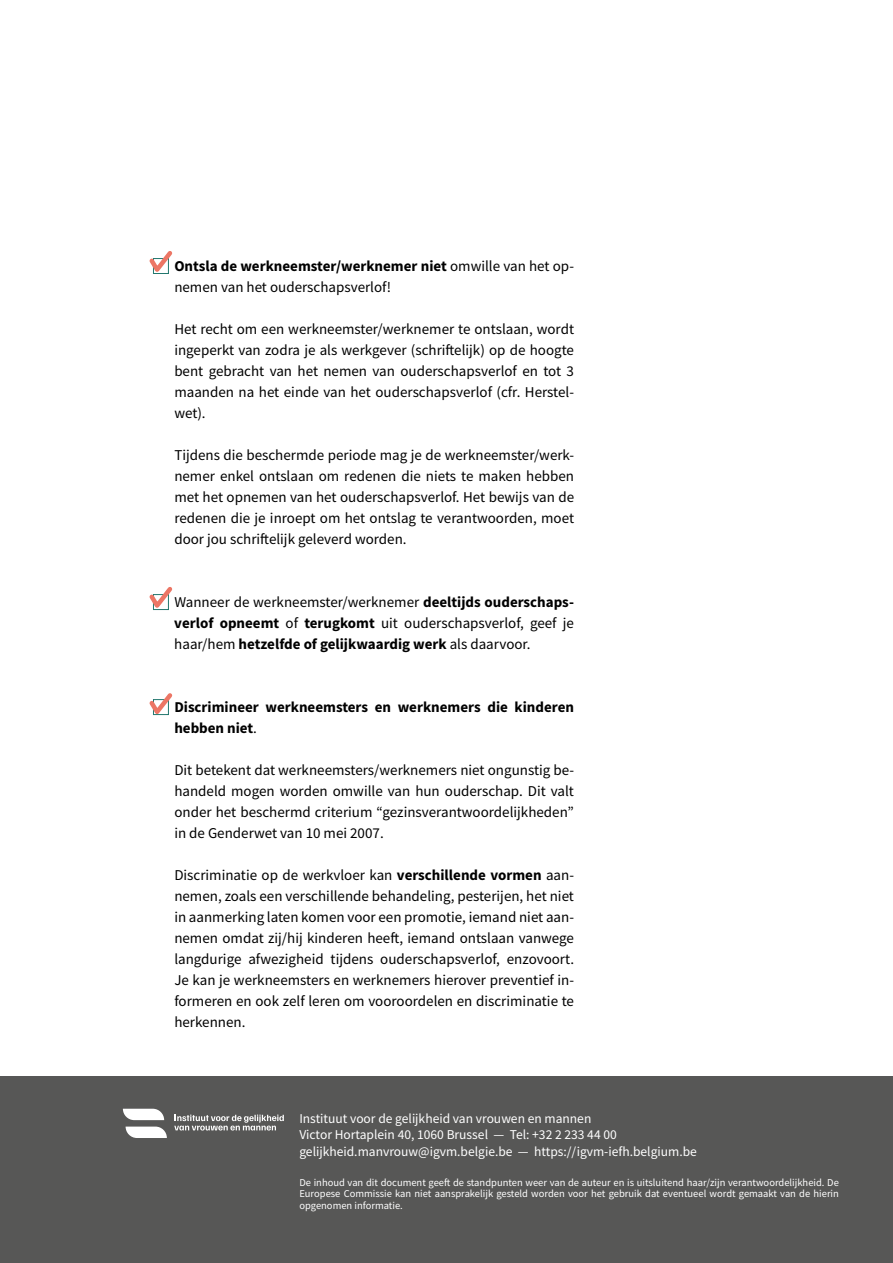
<style>
.page{position:relative;width:893px;height:1263px;background:#fff}
.page>*{position:absolute;margin:0;border:0;box-sizing:border-box;transform-origin:0 0}
.t1{font:15px/21px "Source Sans Pro";color:#000;text-align:justify}
.t2{font:700 15px/21px "Source Sans Pro";color:#000}
.t3{font:13.5px/16.5px "Source Sans Pro";color:#fff}
.t4{font:10.5px/11.4px "Source Sans Pro";color:#fff;text-align:justify}
.s1{font-weight:700}
.s2{font-weight:400}
</style>
<div class="page">
<svg style="left:149px;top:693px;width:24px;height:23px"></svg>
<svg style="left:149px;top:251px;width:24px;height:23px"></svg>
<svg style="left:149px;top:587px;width:24px;height:24px"></svg>
<div style="left:0;top:1077px;width:893px;height:186px;background:#575756"></div>
<svg style="left:123px;top:1109px;width:41px;height:11px"></svg>
<svg style="left:126px;top:1126px;width:41px;height:12px"></svg>
<svg style="left:174px;top:1114px;width:110px;height:16px"></svg>
<p class="t1" style="left:174px;top:255px;width:401px"><span class="s1">Ontsla de werkneemster/werknemer niet</span> omwille van het op&shy;nemen van het ouderschapsverlof!</p>
<p class="t1" style="left:174px;top:318px;width:401px">Het recht om een werkneemster/werknemer te ontslaan, wordt ingeperkt van zodra je als werkgever (schriftelijk) op de hoogte bent gebracht van het nemen van ouderschapsverlof en tot 3 maanden na het einde van het ouderschapsverlof (cfr. Herstel&shy;wet).</p>
<p class="t1" style="left:174px;top:444px;width:401px">Tijdens die beschermde periode mag je de werkneemster/werk&shy;nemer enkel ontslaan om redenen die niets te maken hebben met het opnemen van het ouderschapsverlof. Het bewijs van de redenen die je inroept om het ontslag te verantwoorden, moet door jou schriftelijk geleverd worden.</p>
<p class="t1" style="left:174px;top:591px;width:401px">Wanneer de werkneemster/werknemer <span class="s1">deeltijds ouderschaps&shy;verlof opneemt</span> of <span class="s1">terugkomt</span> uit ouderschapsverlof, geef je haar/hem <span class="s1">hetzelfde of gelijkwaardig werk</span> als daarvoor.</p>
<p class="t2" style="left:174px;top:696px;width:401px">Discrimineer werkneemsters en werknemers die kinderen hebben niet<span class="s2">.</span></p>
<p class="t1" style="left:174px;top:759px;width:401px">Dit betekent dat werkneemsters/werknemers niet ongunstig be&shy;handeld mogen worden omwille van hun ouderschap. Dit valt onder het beschermd criterium “gezinsverantwoordelijkheden” in de Genderwet van 10 mei 2007.</p>
<p class="t1" style="left:174px;top:864px;width:401px">Discriminatie op de werkvloer kan <span class="s1">verschillende vormen</span> aan&shy;nemen, zoals een verschillende behandeling, pesterijen, het niet in aanmerking laten komen voor een promotie, iemand niet aan&shy;nemen omdat zij/hij kinderen heeft, iemand ontslaan vanwege langdurige afwezigheid tijdens ouderschapsverlof, enzovoort.<br>Je kan je werkneemsters en werknemers hierover preventief in&shy;formeren en ook zelf leren om vooroordelen en discriminatie te herkennen.</p>
<p class="t3" style="left:299px;top:1110px;width:399px">Instituut voor de gelijkheid van vrouwen en mannen<br>Victor Hortaplein 40, 1060 Brussel — Tel: +32 2 233 44 00 gelijkheid.manvrouw@igvm.belgie.be — https://igvm-iefh.belgium.be</p>
<p class="t4" style="left:299px;top:1177px;width:541px">De inhoud van dit document geeft de standpunten weer van de auteur en is uitsluitend haar/zijn verantwoordelijkheid. De Europese Commissie kan niet aansprakelijk gesteld worden voor het gebruik dat eventueel wordt gemaakt van de hierin opgenomen informatie.</p>
</div>
